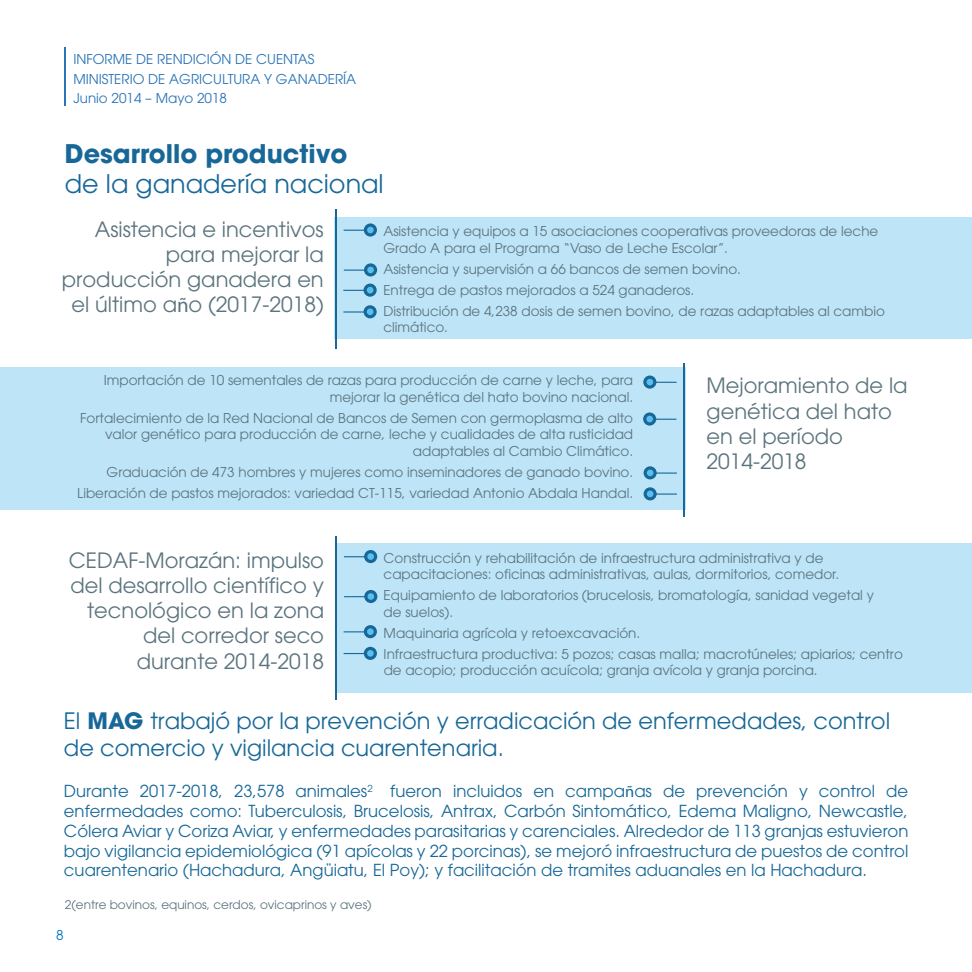
<style>
.page{position:relative;width:972px;height:972px;background:#fff}
.page>*{position:absolute;margin:0;border:0;box-sizing:border-box;transform-origin:0 0}
.t1{font:25.5px "Avant Garde CE";color:#176898}
.t2{font:700 25.5px "Avant Garde LT";color:#176898}
.t3{font:22.5px/27px "Avant Garde CE";color:#176898}
.t4{font:21px/25.2px "Avant Garde CE";color:#5b747e;text-align:right}
.t5{font:16.5px/19.8px "Avant Garde CE";color:#176898;text-align:justify}
.t6{font:13.5px/16.5px "Avant Garde CE";color:#5b747e}
.t7{font:13.5px/19.5px "Avant Garde CE";color:#2b74b6}
.t8{font:13.5px "Avant Garde CE";color:#0075bb}
.t9{font:12px "Avant Garde CE";color:#5b747e}
.s1{font-family:"Myriad Pro"}
.s2{font-family:"Avant Garde LT";font-weight:700}
</style>
<div class="page">
<hr style="left:65px;top:47px;width:1px;height:59px;background:#2b74b6">
<div style="left:335px;top:217px;width:637px;height:121px;background:#bee5f7"></div>
<hr style="left:335px;top:210px;width:2px;height:139px;background:#176898">
<hr style="left:344px;top:230px;width:30px;height:1px;background:#176898">
<svg style="left:364px;top:223px;width:13px;height:14px"></svg>
<div style="left:367px;top:227px;width:7px;height:6px;background:#5bbfed;border-radius:50%"></div>
<hr style="left:344px;top:270px;width:30px;height:1px;background:#176898">
<svg style="left:364px;top:263px;width:13px;height:14px"></svg>
<div style="left:367px;top:267px;width:7px;height:6px;background:#5bbfed;border-radius:50%"></div>
<hr style="left:343px;top:290px;width:31px;height:1px;background:#176898">
<svg style="left:364px;top:284px;width:13px;height:13px"></svg>
<svg style="left:367px;top:287px;width:6px;height:6px"></svg>
<hr style="left:343px;top:311px;width:31px;height:2px;background:#176898">
<svg style="left:364px;top:305px;width:13px;height:13px"></svg>
<svg style="left:367px;top:309px;width:6px;height:6px"></svg>
<div style="left:0;top:368px;width:685px;height:142px;background:#bee5f7"></div>
<hr style="left:684px;top:363px;width:1px;height:153px;background:#176898">
<hr style="left:646px;top:382px;width:31px;height:1px;background:#176898">
<svg style="left:643px;top:376px;width:13px;height:13px"></svg>
<svg style="left:647px;top:379px;width:6px;height:6px"></svg>
<hr style="left:646px;top:419px;width:30px;height:1px;background:#176898">
<svg style="left:643px;top:412px;width:13px;height:14px"></svg>
<div style="left:646px;top:416px;width:7px;height:6px;background:#5bbfed;border-radius:50%"></div>
<hr style="left:646px;top:473px;width:31px;height:1px;background:#176898">
<svg style="left:644px;top:466px;width:13px;height:13px"></svg>
<svg style="left:647px;top:470px;width:6px;height:6px"></svg>
<hr style="left:646px;top:494px;width:31px;height:1px;background:#176898">
<svg style="left:644px;top:487px;width:13px;height:13px"></svg>
<svg style="left:647px;top:491px;width:6px;height:6px"></svg>
<div style="left:335px;top:544px;width:637px;height:149px;background:#bee5f7"></div>
<hr style="left:335px;top:536px;width:2px;height:164px;background:#176898">
<hr style="left:344px;top:556px;width:31px;height:1px;background:#176898">
<svg style="left:364px;top:550px;width:13px;height:13px"></svg>
<div style="left:367px;top:553px;width:7px;height:7px;background:#5bbfed;border-radius:50%"></div>
<hr style="left:344px;top:596px;width:31px;height:1px;background:#176898">
<svg style="left:364px;top:590px;width:13px;height:13px"></svg>
<div style="left:368px;top:593px;width:6px;height:7px;background:#5bbfed;border-radius:50%"></div>
<hr style="left:344px;top:631px;width:30px;height:1px;background:#176898">
<svg style="left:364px;top:625px;width:13px;height:13px"></svg>
<div style="left:367px;top:628px;width:7px;height:7px;background:#5bbfed;border-radius:50%"></div>
<hr style="left:344px;top:653px;width:30px;height:1px;background:#176898">
<svg style="left:364px;top:647px;width:13px;height:13px"></svg>
<div style="left:367px;top:650px;width:7px;height:7px;background:#5bbfed;border-radius:50%"></div>
<p class="t7" style="left:73px;top:49px;width:284px">INFORME DE RENDICIÓN DE CUENTAS<br>MINISTERIO DE AGRICULTURA Y GANADERÍA<br>Junio 2014 – Mayo 2018</p>
<h1 class="t2" style="left:65px;top:137px;width:284px">Desarrollo productivo</h1>
<h1 class="t1" style="left:65px;top:169px;width:320px">de la ganadería nacional</h1>
<h3 class="t4" style="left:62px;top:216px;width:263px">Asistencia e incentivos para mejorar la producción ganadera en el último a<span class="s1">ñ</span>o (2017-2018)</h3>
<p class="t6" style="left:383px;top:223px;width:496px">Asistencia y equipos a 15 asociaciones cooperativas proveedoras de leche<br>Grado A para el Programa “Vaso de Leche Escolar”.</p>
<p class="t6" style="left:383px;top:258px;width:503px;line-height:21px">Asistencia y supervisión a 66 bancos de semen bovino.<br>Entrega de pastos mejorados a 524 ganaderos.<br>Distribución de 4,238 dosis de semen bovino, de razas adaptables al cambio</p>
<p class="t6" style="left:383px;top:319px;width:66px">climático.</p>
<p class="t6" style="left:104px;top:372px;width:531px;text-align:right">Importación de 10 sementales de razas para producción de carne y leche, para mejorar la genética del hato bovino nacional.</p>
<p class="t6" style="left:80px;top:410px;width:555px;text-align:right">Fortalecimiento de la Red Nacional de Bancos de Semen con germoplasma de alto valor genético para producción de carne, leche y cualidades de alta rusticidad adaptables al Cambio Climático.</p>
<p class="t6" style="left:77px;top:461px;width:558px;line-height:21px;text-align:right">Graduación de 473 hombres y mujeres como inseminadores de ganado bovino.<br>Liberación de pastos mejorados: variedad CT-115, variedad Antonio Abdala Handal.</p>
<h3 class="t4" style="left:707px;top:373px;width:203px;text-align:left">Mejoramiento de la genética del hato en el período<br>2014-2018</h3>
<h3 class="t4" style="left:69px;top:547px;width:257px">CEDAF-Morazán: impulso del desarrollo científico y tecnológico en la zona del corredor seco durante 2014-2018</h3>
<p class="t6" style="left:384px;top:550px;width:457px">Construcción y rehabilitación de infraestructura administrativa y de capacitaciones: oficinas administrativas, aulas, dormitorios, comedor.</p>
<p class="t6" style="left:384px;top:587px;width:492px">Equipamiento de laboratorios (brucelosis, bromatología, sanidad vegetal y de suelos).</p>
<p class="t6" style="left:384px;top:622px;width:521px;line-height:21px">Maquinaria agrícola y retoexcavación.<br>Infraestructura productiva: 5 pozos; casas malla; macrotúneles; apiarios; centro</p>
<p class="t6" style="left:384px;top:662px;width:436px">de acopio; producción acuícola; granja avícola y granja porcina.</p>
<h2 class="t3" style="left:64px;top:707px;width:828px">El <span class="s2">MAG</span> trabajó por la prevención y erradicación de enfermedades, control de comercio y vigilancia cuarentenaria.</h2>
<p class="t5" style="left:64px;top:781px;width:846px">Durante 2017-2018, 23,578 animales<sup>2</sup> fueron incluidos en campa<span class="s1">ñ</span>as de prevención y control de enfermedades como: Tuberculosis, Brucelosis, Antrax, Carbón Sintomático, Edema Maligno, Newcastle, Cólera Aviar y Coriza Aviar, y enfermedades parasitarias y carenciales. Alrededor de 113 granjas estuvieron bajo vigilancia epidemiológica (91 apícolas y 22 porcinas), se mejoró infraestructura de puestos de control cuarentenario (Hachadura, Angüiatu, El Poy); y facilitación de tramites aduanales en la Hachadura.</p>
<p class="t9" style="left:65px;top:898px;width:308px">2(entre bovinos, equinos, cerdos, ovicaprinos y aves)</p>
<p class="t8" style="left:56px;top:927px;width:9px">8</p>
</div>
